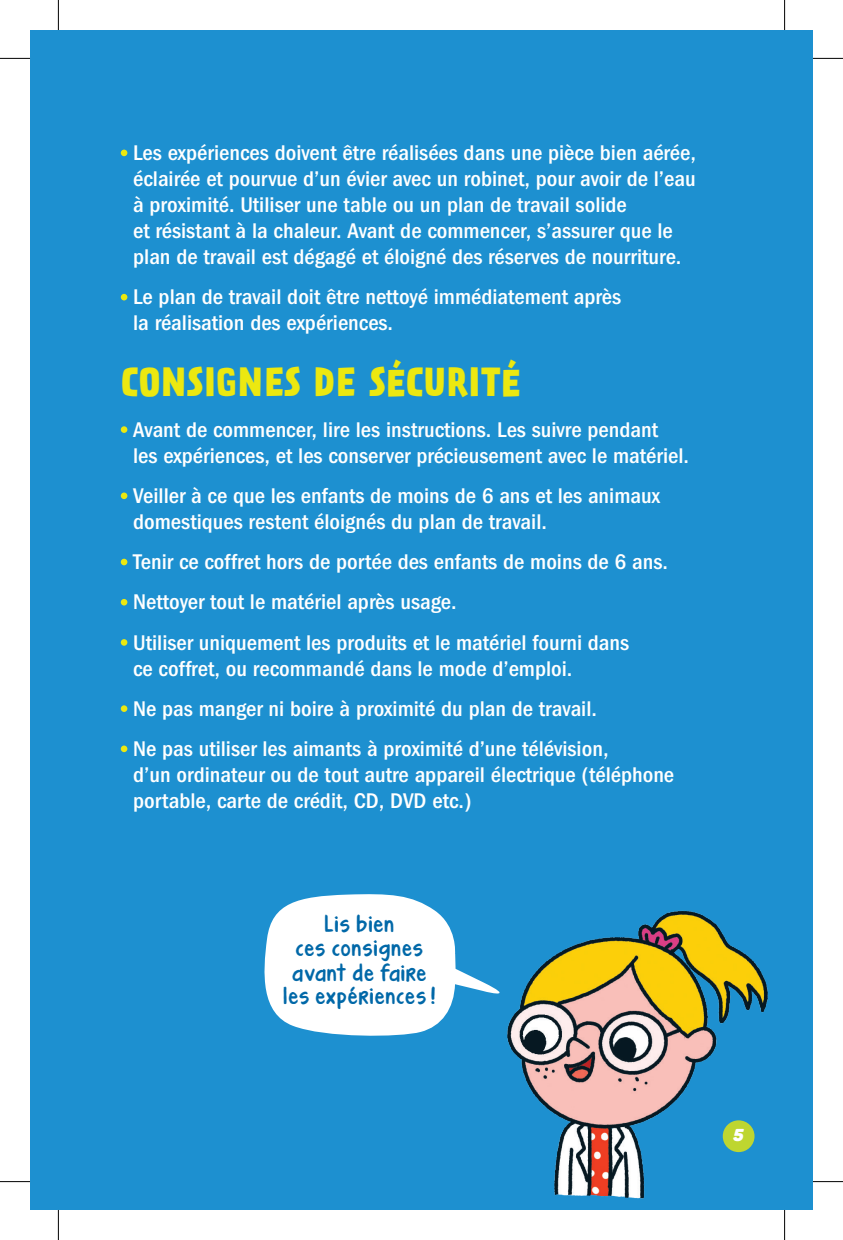
<style>
.page{position:relative;width:843px;height:1240px;background:#fff}
.page>*{position:absolute;margin:0;border:0;box-sizing:border-box;transform-origin:0 0}
.t1{font:700 36px "Prater Sans One";letter-spacing:.01em;color:#ece810}
.t2{font:500 condensed 22px/26px "Franklin Gothic";color:#fff;scale:1.05 1}
.t3{font:18px/24.4px "KG Turning Tables";letter-spacing:.08em;color:#0068a8;text-align:center}
.t4{font:italic 900 17px "Panton";color:#fff}
</style>
<div class="page">
<div style="left:30px;top:30px;width:782px;height:1179px;background:#1d90d0"></div>
<svg style="left:121px;top:150px;width:6px;height:6px"></svg>
<svg style="left:121px;top:294px;width:6px;height:6px"></svg>
<div style="left:121px;top:426px;width:6px;height:7px;background:#ece810;border-radius:50%"></div>
<div style="left:121px;top:492px;width:6px;height:7px;background:#ece810;border-radius:50%"></div>
<div style="left:121px;top:558px;width:6px;height:7px;background:#ece810;border-radius:50%"></div>
<svg style="left:121px;top:599px;width:6px;height:6px"></svg>
<svg style="left:121px;top:639px;width:6px;height:6px"></svg>
<svg style="left:121px;top:705px;width:6px;height:6px"></svg>
<div style="left:121px;top:745px;width:6px;height:7px;background:#ece810;border-radius:50%"></div>
<svg style="left:264px;top:894px;width:218px;height:142px"></svg>
<img style="left:482px;top:910px;width:286px;height:289px">
<div style="left:722px;top:1120px;width:32px;height:31px;background:#bed630;border-radius:50%"></div>
<hr style="left:0;top:58px;width:30px;height:1px;background:#000">
<hr style="left:812px;top:58px;width:30px;height:1px;background:#000">
<hr style="left:0;top:1181px;width:30px;height:1px;background:#000">
<hr style="left:812px;top:1181px;width:30px;height:1px;background:#000">
<hr style="left:58px;top:0;width:1px;height:30px;background:#000">
<hr style="left:58px;top:1209px;width:1px;height:30px;background:#000">
<hr style="left:784px;top:0;width:1px;height:30px;background:#000">
<hr style="left:784px;top:1209px;width:1px;height:30px;background:#000">
<p class="t2" style="left:133px;top:140px;width:537px">Les expériences doivent être réalisées dans une pièce bien aérée, éclairée et pourvue d’un évier avec un robinet, pour avoir de l’eau à proximité. Utiliser une table ou un plan de travail solide<br>et résistant à la chaleur. Avant de commencer, s’assurer que le plan de travail est dégagé et éloigné des réserves de nourriture.</p>
<p class="t2" style="left:133px;top:284px;width:466px">Le plan de travail doit être nettoyé immédiatement après la réalisation des expériences.</p>
<h1 class="t1" style="left:121px;top:359px;width:401px">CONSIGNES DE SÉCURITÉ</h1>
<p class="t2" style="left:133px;top:416px;width:531px">Avant de commencer, lire les instructions. Les suivre pendant<br>les expériences, et les conserver précieusement avec le matériel.</p>
<p class="t2" style="left:133px;top:482px;width:503px">Veiller à ce que les enfants de moins de 6 ans et les animaux domestiques restent éloignés du plan de travail.</p>
<p class="t2" style="left:133px;top:542px;width:511px;line-height:40.2px">Tenir ce coffret hors de portée des enfants de moins de 6 ans.<br>Nettoyer tout le matériel après usage.<br>Utiliser uniquement les produits et le matériel fourni dans</p>
<p class="t2" style="left:133px;top:648px;width:454px;line-height:40.2px">ce coffret, ou recommandé dans le mode d’emploi.<br>Ne pas manger ni boire à proximité du plan de travail.<br>Ne pas utiliser les aimants à proximité d’une télévision,</p>
<p class="t2" style="left:133px;top:761px;width:516px">d’un ordinateur ou de tout autre appareil électrique (téléphone portable, carte de crédit, CD, DVD etc.)</p>
<p class="t3" style="left:292px;top:913px;width:135px">Lis bien<br>ces consignes avant de faire</p>
<p class="t3" style="left:283px;top:985px;width:153px">les expériences !</p>
<p class="t4" style="left:732px;top:1124px;width:16px">5</p>
</div>
